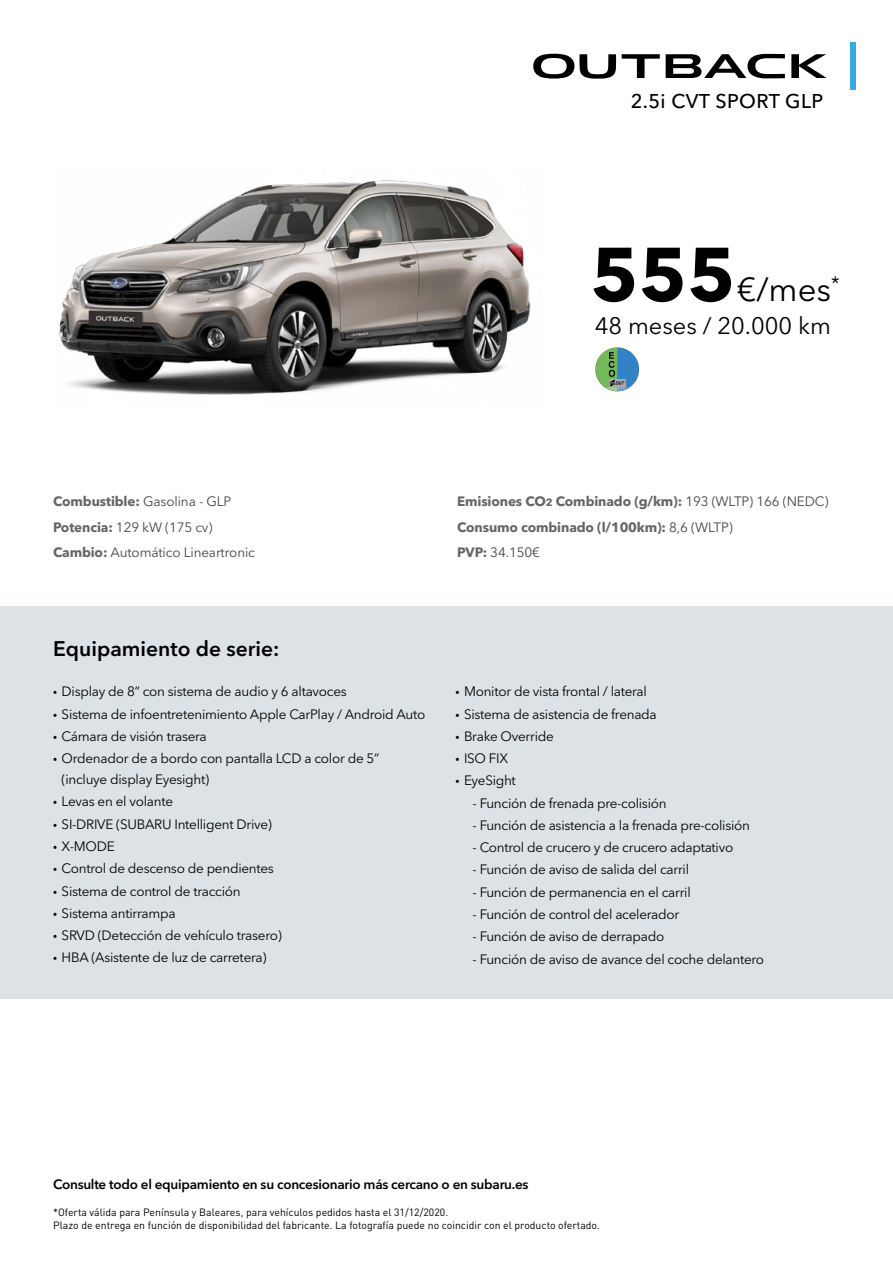
<style>
.page{position:relative;width:893px;height:1263px;background:#fff}
.page>*{position:absolute;margin:0;border:0;box-sizing:border-box;transform-origin:0 0}
.t1{font:700 75px "Avenir Next LT Pro";color:#000}
.t2{font:33px "Avenir Next LT Pro";color:#000}
.t3{font:23.7px "Avenir Next LT Pro";color:#000}
.t4{font:600 21px "Avenir Next LT Pro";color:#000}
.t5{font:500 19.8px "Avenir Next LT Pro";letter-spacing:.02em;color:#000}
.t6{font:13.5px/22.2px "Avenir Next LT Pro";letter-spacing:-.02em;color:#000}
.t7{font:700 13.5px/25.2px "Avenir Next LT Pro";letter-spacing:-.01em;color:#666}
.t8{font:13.5px/25.2px "Avenir Next LT Pro";letter-spacing:-.01em;color:#474546}
.t9{font:600 13.5px "Avenir Next LT Pro";letter-spacing:-.02em;color:#000}
.t10{font:10.5px/12.6px "DIN Pro";color:#000}
.s1{font-weight:700;color:#666}
.s2{font-size:10.5px}
.s3{font-weight:400;color:#474546}
.s4{font-weight:800;font-stretch:condensed}
</style>
<div class="page">
<div style="left:0;top:606px;width:893px;height:393px;background:#dde2e6"></div>
<img style="left:59px;top:180px;width:472px;height:215px">
<svg style="left:622px;top:54px;width:38px;height:24px"></svg>
<svg style="left:791px;top:54px;width:36px;height:24px"></svg>
<svg style="left:666px;top:54px;width:119px;height:24px"></svg>
<svg style="left:533px;top:53px;width:83px;height:26px"></svg>
<div style="left:850px;top:43px;width:6px;height:47px;background:#3da6e3"></div>
<svg style="left:595px;top:347px;width:44px;height:44px"></svg>
<h3 class="t5" style="left:631px;top:90px;width:194px">2.5i CVT SPORT GLP</h3>
<h1 class="t1" style="left:590px;top:229px;width:147px">555</h1>
<h2 class="t2" style="left:737px;top:270px;width:104px">€/mes<sup>*</sup></h2>
<h3 class="t3" style="left:595px;top:312px;width:238px">48 meses / 20.000 km</h3>
<p class="t8" style="left:53px;top:489px;width:203px"><span class="s1">Combustible:</span> Gasolina - GLP<br><span class="s1">Potencia:</span> 129 kW (175 cv)<br><span class="s1">Cambio:</span> Automático Lineartronic</p>
<p class="t7" style="left:457px;top:489px;width:373px">Emisiones CO<span class="s2">2</span> Combinado (g/km): <span class="s3">193 (WLTP) 166 (NEDC)<br></span>Consumo combinado (l/100km): <span class="s3">8,6 (WLTP)<br></span>PVP: <span class="s3">34.150€</span></p>
<h3 class="t4" style="left:53px;top:636px;width:228px">Equipamiento de serie:</h3>
<p class="t6" style="left:53px;top:680px;width:374px"><span class="s4">·</span> Display de 8” con sistema de audio y 6 altavoces<br><span class="s4">·</span> Sistema de infoentretenimiento Apple CarPlay / Android Auto <span class="s4">·</span> Cámara de visión trasera<br><span class="s4">·</span> Ordenador de a bordo con pantalla LCD a color de 5”</p>
<p class="t6" style="left:53px;top:768px;width:230px;text-indent:9px">(incluye display Eyesight)<br><span class="s4">·</span> Levas en el volante<br><span class="s4">·</span> SI-DRIVE (SUBARU Intelligent Drive)<br><span class="s4">·</span> X-MODE<br><span class="s4">·</span> Control de descenso de pendientes<br><span class="s4">·</span> Sistema de control de tracción<br><span class="s4">·</span> Sistema antirrampa<br><span class="s4">·</span> SRVD (Detección de vehículo trasero) <span class="s4">·</span> HBA (Asistente de luz de carretera)</p>
<p class="t6" style="left:455px;top:680px;width:203px"><span class="s4">·</span> Monitor de vista frontal / lateral<br><span class="s4">·</span> Sistema de asistencia de frenada <span class="s4">·</span> Brake Override<br><span class="s4">·</span> ISO FIX<br><span class="s4">·</span> EyeSight</p>
<p class="t6" style="left:472px;top:792px;width:196px">- Función de frenada pre-colisión</p>
<p class="t6" style="left:472px;top:814px;width:279px">- Función de asistencia a la frenada pre-colisión</p>
<p class="t6" style="left:472px;top:836px;width:262px">- Control de crucero y de crucero adaptativo</p>
<p class="t6" style="left:472px;top:859px;width:218px">- Función de aviso de salida del carril</p>
<p class="t6" style="left:472px;top:881px;width:220px">- Función de permanencia en el carril</p>
<p class="t6" style="left:472px;top:903px;width:208px">- Función de control del acelerador</p>
<p class="t6" style="left:472px;top:925px;width:193px">- Función de aviso de derrapado</p>
<p class="t6" style="left:472px;top:948px;width:293px">- Función de aviso de avance del coche delantero</p>
<p class="t9" style="left:53px;top:1176px;width:477px">Consulte todo el equipamiento en su concesionario más cercano o en subaru.es</p>
<p class="t10" style="left:53px;top:1205px;width:548px">*Oferta válida para Península y Baleares, para vehículos pedidos hasta el 31/12/2020.<br>Plazo de entrega en función de disponibilidad del fabricante. La fotografía puede no coincidir con el producto ofertado.</p>
</div>
